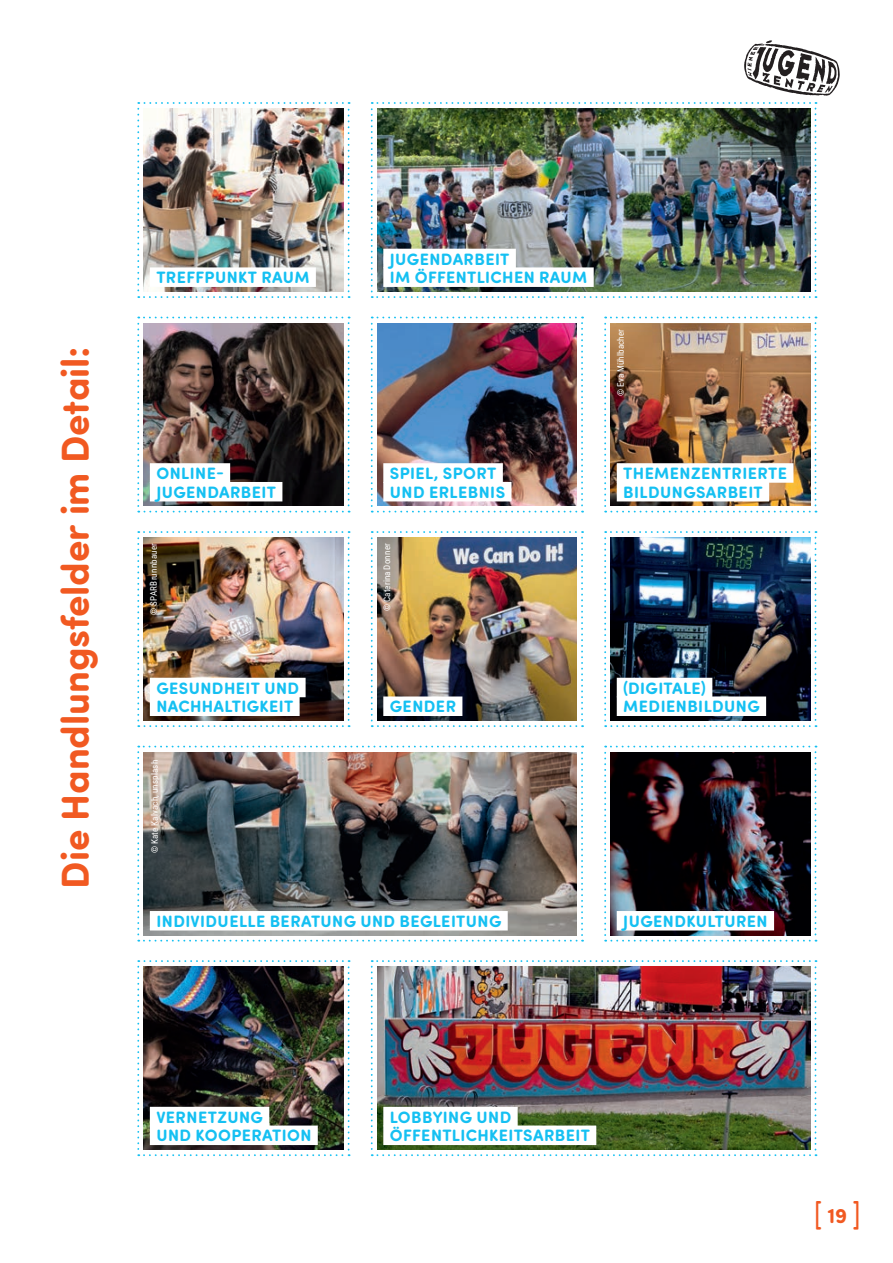
<style>
.page{position:relative;width:893px;height:1263px;background:#fff}
.page>*{position:absolute;margin:0;border:0;box-sizing:border-box;transform-origin:0 0}
.t1{font:700 39px "Sofia Pro Soft";letter-spacing:-.005em;color:#f15921}
.t2{font:31.2px "Sofia Pro Soft";color:#f15921;scale:.77 1}
.t3{font:700 16.5px/18.8px "Sofia Pro Soft";letter-spacing:.025em;color:#15c0f2}
.t4{font:9px "Roboto Condensed";letter-spacing:.015em;color:#fff}
.s1{font-weight:700;font-size:21px}
</style>
<div class="page">
<img style="left:604px;top:317px;width:212px;height:195px">
<img style="left:371px;top:317px;width:212px;height:195px">
<img style="left:137px;top:102px;width:213px;height:196px">
<img style="left:137px;top:317px;width:213px;height:195px">
<img style="left:604px;top:531px;width:212px;height:196px">
<img style="left:371px;top:960px;width:445px;height:196px">
<img style="left:371px;top:102px;width:445px;height:196px">
<img style="left:137px;top:531px;width:213px;height:196px">
<img style="left:371px;top:531px;width:212px;height:196px">
<img style="left:604px;top:746px;width:212px;height:195px">
<img style="left:137px;top:746px;width:446px;height:195px">
<img style="left:137px;top:960px;width:213px;height:196px">
<svg style="left:744px;top:40px;width:96px;height:56px"></svg>
<h1 class="t1" style="left:47px;top:889px;width:543px;rotate:-90deg">Die Handlungsfelder im Detail:</h1>
<p class="t3" style="left:156px;top:267px;width:155px">TREFFPUNKT RAUM</p>
<p class="t3" style="left:156px;top:463px;width:121px">ONLINE-<br>JUGENDARBEIT</p>
<p class="t4" style="left:147px;top:615px;width:73px;rotate:-90deg">© SPARBrunnbauer</p>
<p class="t3" style="left:156px;top:677px;width:144px">GESUNDHEIT UND<br>NACHHALTIGKEIT</p>
<p class="t4" style="left:148px;top:853px;width:94px;rotate:-90deg">© Kate Kalvach, unsplash</p>
<p class="t3" style="left:390px;top:248px;width:199px">JUGENDARBEIT<br>IM ÖFFENTLICHEN RAUM</p>
<p class="t3" style="left:390px;top:463px;width:117px">SPIEL, SPORT<br>UND ERLEBNIS</p>
<p class="t4" style="left:381px;top:611px;width:69px;rotate:-90deg">© Caterina Donner</p>
<p class="t3" style="left:390px;top:696px;width:68px">GENDER</p>
<p class="t4" style="left:614px;top:396px;width:68px;rotate:-90deg">© Eva Mühlbacher</p>
<p class="t3" style="left:623px;top:463px;width:165px">THEMENZENTRIERTE<br>BILDUNGSARBEIT</p>
<p class="t3" style="left:623px;top:677px;width:138px">(DIGITALE)<br>MEDIENBILDUNG</p>
<p class="t3" style="left:156px;top:911px;width:346px">INDIVIDUELLE BERATUNG UND BEGLEITUNG</p>
<p class="t3" style="left:623px;top:911px;width:146px">JUGENDKULTUREN</p>
<p class="t3" style="left:156px;top:1106px;width:157px">VERNETZUNG<br>UND KOOPERATION</p>
<p class="t3" style="left:390px;top:1106px;width:202px">LOBBYING UND<br>ÖFFENTLICHKEITSARBEIT</p>
<h2 class="t2" style="left:814px;top:1194px;width:62px">[<span class="s1">19</span>]</h2>
</div>
